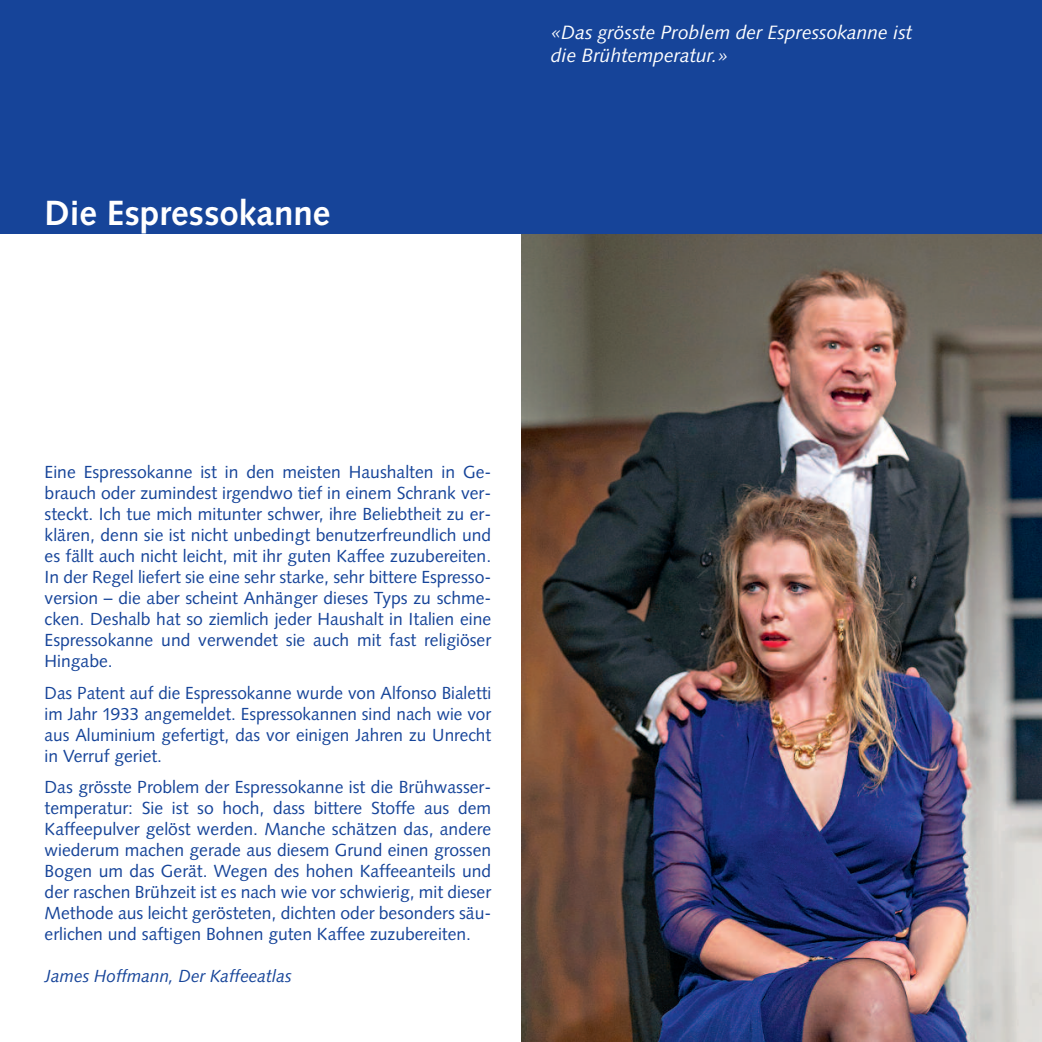
<style>
.page{position:relative;width:1042px;height:1042px;background:#fff}
.page>*{position:absolute;margin:0;border:0;box-sizing:border-box;transform-origin:0 0}
.t1{font:700 35px "Syntax";color:#fff}
.t2{font:italic 19.25px/22.8px "Syntax";color:#fff}
.t3{font:17.5px/21px "Syntax";color:#164499;text-align:justify}
.t4{font:italic 17.5px "Syntax";color:#164499}
</style>
<div class="page">
<img style="left:521px;top:233px;width:521px;height:809px">
<div style="left:521px;top:0;width:521px;height:233px;background:#164499"></div>
<div style="left:0;top:0;width:521px;height:233px;background:#164499"></div>
<h1 class="t1" style="left:45px;top:199px;width:287px">Die Espressokanne</h1>
<p class="t2" style="left:551px;top:23px;width:363px">«Das grösste Problem der Espressokanne ist die Brühtemperatur.»</p>
<p class="t3" style="left:45px;top:463px;width:448px">Eine Espressokanne ist in den meisten Haushalten in Ge&shy;brauch oder zumindest irgendwo tief in einem Schrank ver&shy;steckt. Ich tue mich mitunter schwer, ihre Beliebtheit zu er&shy;klären, denn sie ist nicht unbedingt benutzerfreundlich und es fällt auch nicht leicht, mit ihr guten Kaffee zuzubereiten.<br>In der Regel liefert sie eine sehr starke, sehr bittere Espresso&shy;version – die aber scheint Anhänger dieses Typs zu schme&shy;cken. Deshalb hat so ziemlich jeder Haushalt in Italien eine Espressokanne und verwendet sie auch mit fast religiöser Hingabe.</p>
<p class="t3" style="left:45px;top:683px;width:448px">Das Patent auf die Espressokanne wurde von Alfonso Bialetti im Jahr 1933 angemeldet. Espressokannen sind nach wie vor aus Aluminium gefertigt, das vor einigen Jahren zu Unrecht in Verruf geriet.</p>
<p class="t3" style="left:45px;top:778px;width:448px">Das grösste Problem der Espressokanne ist die Brühwasser&shy;temperatur: Sie ist so hoch, dass bittere Stoffe aus dem Kaffeepulver gelöst werden. Manche schätzen das, andere wiederum machen gerade aus diesem Grund einen grossen Bogen um das Gerät. Wegen des hohen Kaffeeanteils und der raschen Brühzeit ist es nach wie vor schwierig, mit dieser Methode aus leicht gerösteten, dichten oder besonders säu&shy;erlichen und saftigen Bohnen guten Kaffee zuzubereiten.</p>
<p class="t4" style="left:45px;top:969px;width:249px">James Hoffmann, Der Kaffeeatlas</p>
</div>
